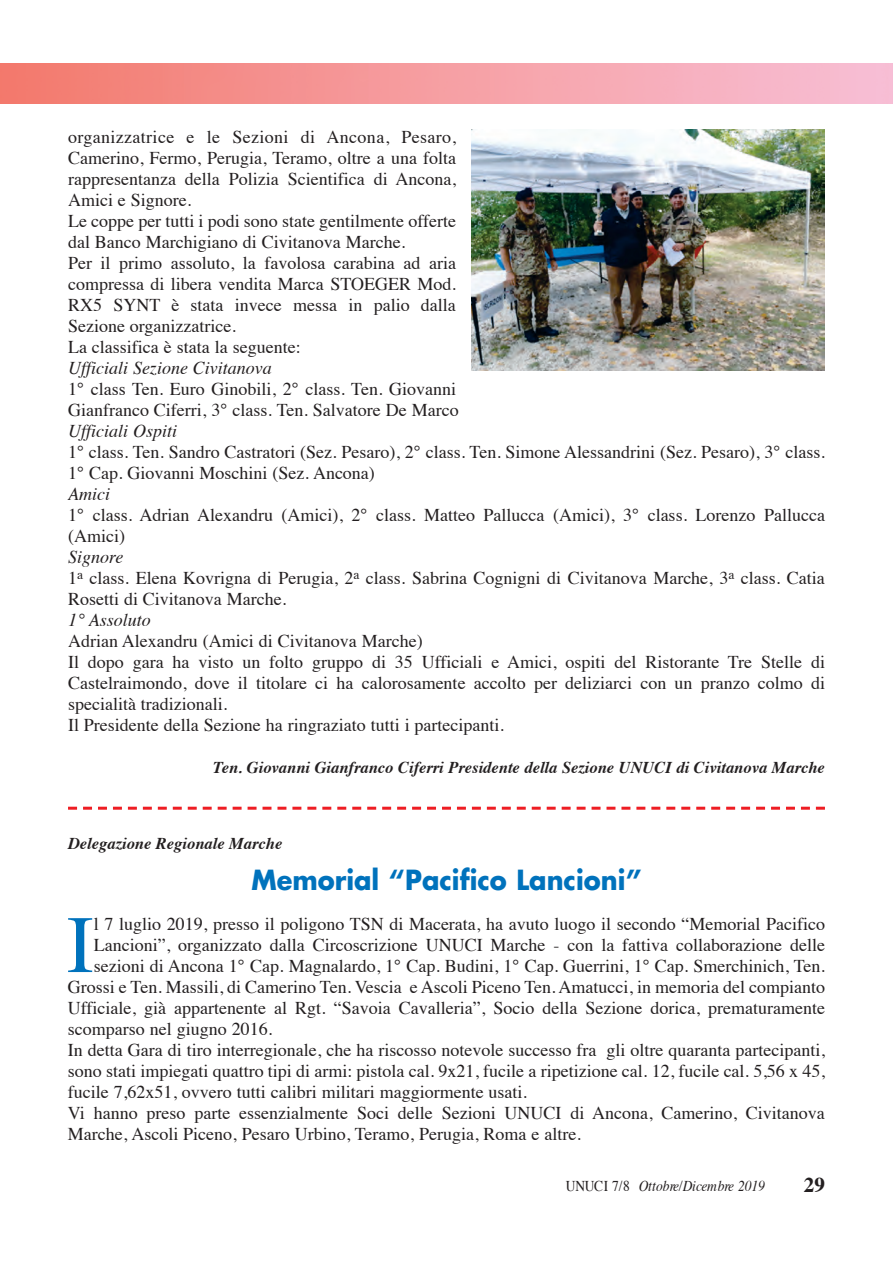
<style>
.page{position:relative;width:893px;height:1263px;background:#fff}
.page>*{position:absolute;margin:0;border:0;box-sizing:border-box;transform-origin:0 0}
.t1{font:81.45px "Times";color:#0072bc}
.t2{font:700 27px "Futura";color:#0072bc;scale:.95 1}
.t3{font:700 21px "Times";color:#231f20}
.t4{font:18px/21px "Times";color:#231f20}
.t5{font:italic 700 16.5px "Times";color:#231f20}
.t6{font:italic 15px "Times";color:#231f20;scale:.9 1}
.s1{font-style:italic}
.s2{font-style:normal}
</style>
<div class="page">
<svg style="left:68px;top:807px;width:757px;height:3px"></svg>
<img style="left:471px;top:129px;width:353px;height:242px">
<p class="t4" style="left:68px;top:128px;width:759px">organizzatrice e le Sezioni di Ancona, Pesaro,<br>Camerino, Fermo, Perugia, Teramo, oltre a una folta<br>rappresentanza della Polizia Scientifica di Ancona,<br>Amici e Signore.<br>Le coppe per tutti i podi sono state gentilmente offerte<br>dal Banco Marchigiano di Civitanova Marche.<br>Per il primo assoluto, la favolosa carabina ad aria<br>compressa di libera vendita Marca STOEGER Mod.<br>RX5 SYNT è stata invece messa in palio dalla<br>Sezione organizzatrice.<br>La classifica è stata la seguente:<br><span class="s1">Ufficiali Sezione Civitanova<br></span>1° class Ten. Euro Ginobili, 2° class. Ten. Giovanni<br>Gianfranco Ciferri, 3° class. Ten. Salvatore De Marco<br><span class="s1">Ufficiali Ospiti<br></span>1° class. Ten. Sandro Castratori (Sez. Pesaro), 2° class. Ten. Simone Alessandrini (Sez. Pesaro), 3° class.<br>1° Cap. Giovanni Moschini (Sez. Ancona)<br><span class="s1">Amici<br></span>1° class. Adrian Alexandru (Amici), 2° class. Matteo Pallucca (Amici), 3° class. Lorenzo Pallucca (Amici)<br><span class="s1">Signore<br></span>1<sup>a</sup> class. Elena Kovrigna di Perugia, 2<sup>a</sup> class. Sabrina Cognigni di Civitanova Marche, 3<sup>a</sup> class. Catia Rosetti di Civitanova Marche.<br><span class="s1">1° Assoluto<br></span>Adrian Alexandru (Amici di Civitanova Marche)<br>Il dopo gara ha visto un folto gruppo di 35 Ufficiali e Amici, ospiti del Ristorante Tre Stelle di Castelraimondo, dove il titolare ci ha calorosamente accolto per deliziarci con un pranzo colmo di specialità tradizionali.<br>Il Presidente della Sezione ha ringraziato tutti i partecipanti.</p>
<p class="t5" style="left:213px;top:760px;width:613px">Ten. Giovanni Gianfranco Ciferri Presidente della Sezione UNUCI di Civitanova Marche</p>
<p class="t5" style="left:68px;top:837px;width:216px">Delegazione Regionale Marche</p>
<p class="t2" style="left:252px;top:867px;width:412px">Memorial “Pacifico Lancioni”</p>
<p class="t1" style="left:67px;top:911px;width:29px">I</p>
<p class="t4" style="left:94px;top:915px;width:733px">l 7 luglio 2019, presso il poligono TSN di Macerata, ha avuto luogo il secondo “Memorial Pacifico</p>
<p class="t4" style="left:94px;top:936px;width:733px">Lancioni”, organizzato dalla Circoscrizione UNUCI Marche - con la fattiva collaborazione delle</p>
<p class="t4" style="left:94px;top:957px;width:732px">sezioni di Ancona 1° Cap. Magnalardo, 1° Cap. Budini, 1° Cap. Guerrini, 1° Cap. Smerchinich, Ten.</p>
<p class="t4" style="left:68px;top:978px;width:758px">Grossi e Ten. Massili, di Camerino Ten. Vescia e Ascoli Piceno Ten. Amatucci, in memoria del compianto</p>
<p class="t4" style="left:68px;top:999px;width:759px">Ufficiale, già appartenente al Rgt. “Savoia Cavalleria”, Socio della Sezione dorica, prematuramente</p>
<p class="t4" style="left:68px;top:1020px;width:206px">scomparso nel giugno 2016.</p>
<p class="t4" style="left:68px;top:1041px;width:758px">In detta Gara di tiro interregionale, che ha riscosso notevole successo fra gli oltre quaranta partecipanti,</p>
<p class="t4" style="left:68px;top:1062px;width:758px">sono stati impiegati quattro tipi di armi: pistola cal. 9x21, fucile a ripetizione cal. 12, fucile cal. 5,56 x 45,</p>
<p class="t4" style="left:68px;top:1083px;width:461px">fucile 7,62x51, ovvero tutti calibri militari maggiormente usati.</p>
<p class="t4" style="left:68px;top:1104px;width:758px">Vi hanno preso parte essenzialmente Soci delle Sezioni UNUCI di Ancona, Camerino, Civitanova</p>
<p class="t4" style="left:68px;top:1125px;width:514px">Marche, Ascoli Piceno, Pesaro Urbino, Teramo, Perugia, Roma e altre.</p>
<p class="t6" style="left:566px;top:1180px;width:223px"><span class="s2">UNUCI 7/8</span> Ottobre/Dicembre 2019</p>
<p class="t3" style="left:804px;top:1176px;width:22px">29</p>
</div>
